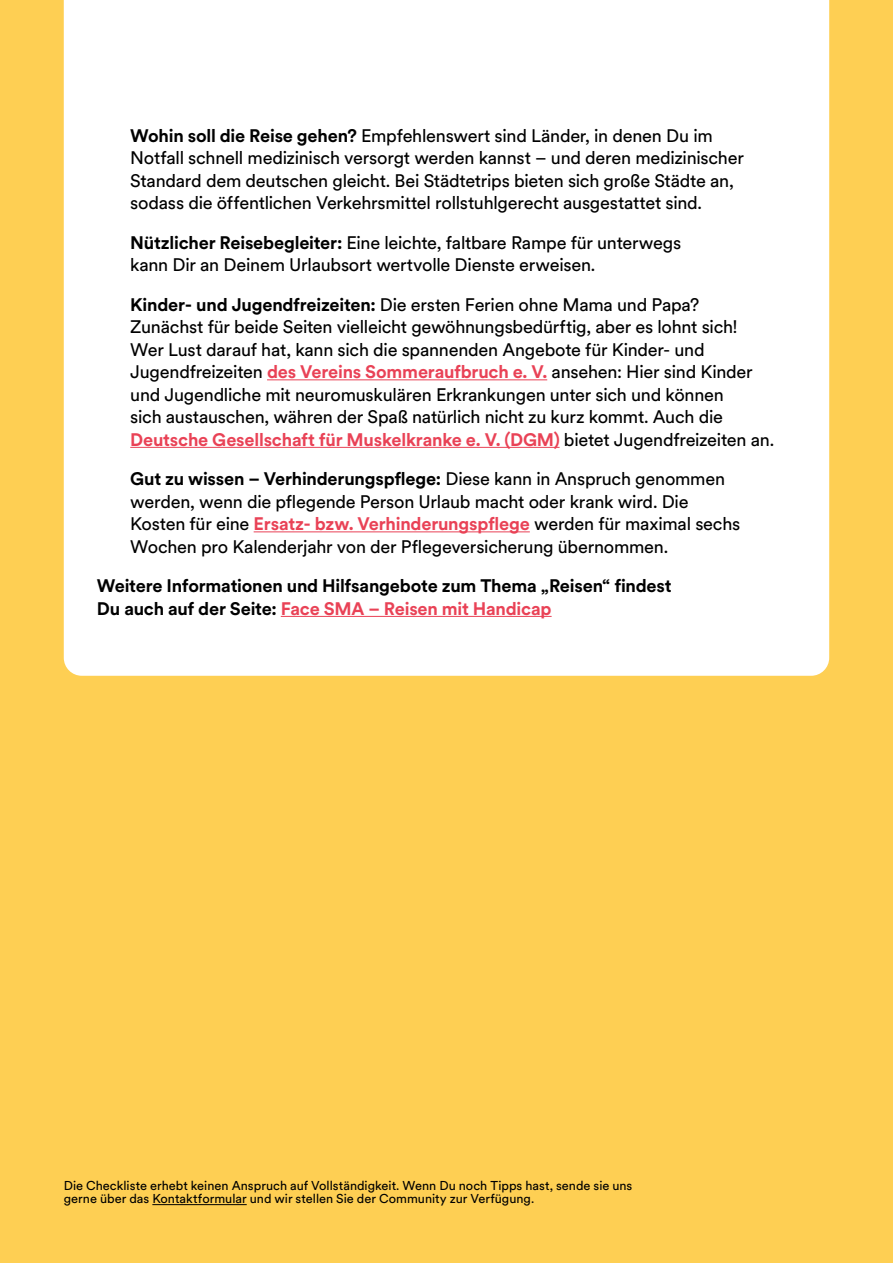
<style>
.page{position:relative;width:893px;height:1263px;background:#fecf53}
.page>*{position:absolute;margin:0;border:0;box-sizing:border-box;transform-origin:0 0}
.t1{font:18px/22.5px "Circular XX";letter-spacing:-.015em;color:#000}
.t2{font:700 18px/22.5px "Circular XX";letter-spacing:-.015em;color:#000}
.t3{font:12.75px/13.5px "Circular XX";color:#000}
.s1{font-weight:700}
.s2{font-weight:700;color:#e94256}
.s3{color:#e94256}
</style>
<div class="page">
<div style="left:64px;top:0;width:765px;height:676px;background:#fff"></div>
<hr style="left:267px;top:379px;width:280px;height:1px;background:#e94256">
<hr style="left:130px;top:447px;width:430px;height:1px;background:#e94256">
<hr style="left:254px;top:531px;width:276px;height:1px;background:#e94256">
<hr style="left:281px;top:616px;width:271px;height:1px;background:#e94256">
<hr style="left:152px;top:1204px;width:95px;height:1px;background:#000">
<p class="t1" style="left:130px;top:123px;width:615px"><span class="s1">Wohin soll die Reise gehen?</span> Empfehlenswert sind Länder, in denen Du im Notfall schnell medizinisch versorgt werden kannst – und deren medizinischer Standard dem deutschen gleicht. Bei Städtetrips bieten sich große Städte an, sodass die öffentlichen Verkehrsmittel rollstuhlgerecht ausgestattet sind.</p>
<p class="t1" style="left:130px;top:230px;width:552px"><span class="s1">Nützlicher Reisebegleiter:</span> Eine leichte, faltbare Rampe für unterwegs kann Dir an Deinem Urlaubsort wertvolle Dienste erweisen.</p>
<p class="t1" style="left:130px;top:292px;width:645px"><span class="s1">Kinder- und Jugendfreizeiten:</span> Die ersten Ferien ohne Mama und Papa?<br>Zunächst für beide Seiten vielleicht gewöhnungsbedürftig, aber es lohnt sich!<br>Wer Lust darauf hat, kann sich die spannenden Angebote für Kinder- und Jugendfreizeiten <span class="s2">des Vereins Sommeraufbruch e. V.</span> ansehen: Hier sind Kinder und Jugendliche mit neuromuskulären Erkrankungen unter sich und können<br>sich austauschen, währen der Spaß natürlich nicht zu kurz kommt. Auch die <span class="s2">Deutsche Gesellschaft für Muskelkranke e. V. (DGM)</span> bietet Jugendfreizeiten an.</p>
<p class="t1" style="left:130px;top:467px;width:612px"><span class="s1">Gut zu wissen – Verhinderungspflege:</span> Diese kann in Anspruch genommen werden, wenn die pflegende Person Urlaub macht oder krank wird. Die Kosten für eine <span class="s2">Ersatz- bzw. Verhinderungspflege</span> werden für maximal sechs Wochen pro Kalenderjahr von der Pflegeversicherung übernommen.</p>
<p class="t2" style="left:97px;top:574px;width:576px">Weitere Informationen und Hilfsangebote zum Thema „Reisen“ findest<br>Du auch auf der Seite: <span class="s3">Face SMA – Reisen mit Handicap</span></p>
<p class="t3" style="left:64px;top:1178px;width:570px">Die Checkliste erhebt keinen Anspruch auf Vollständigkeit. Wenn Du noch Tipps hast, sende sie uns gerne über das Kontaktformular und wir stellen Sie der Community zur Verfügung.</p>
</div>
